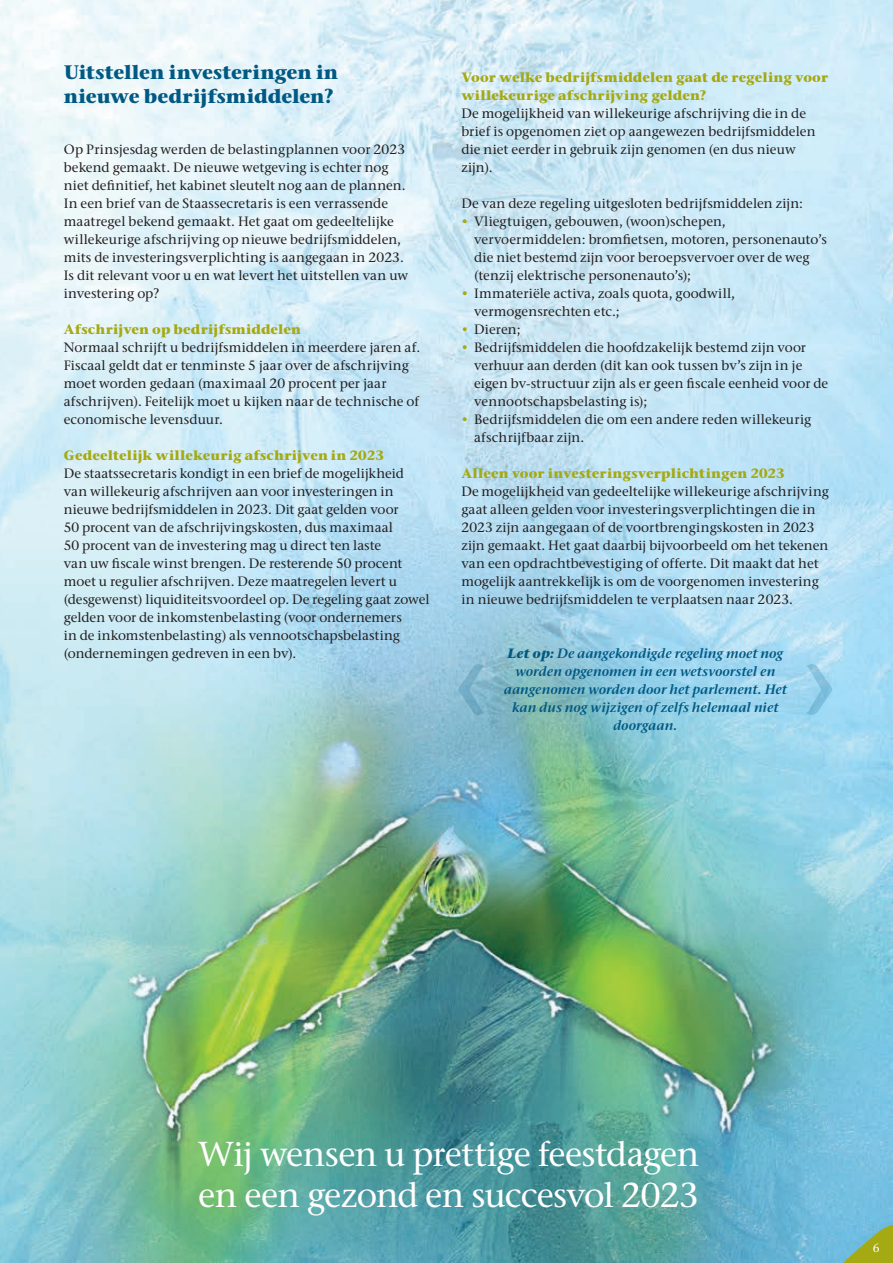
<style>
.page{position:relative;width:893px;height:1263px;background:#fff}
.page>*{position:absolute;margin:0;border:0;box-sizing:border-box;transform-origin:0 0}
.t1{font:500 34.5px/41.4px "ITC Stone Serif";letter-spacing:-.02em;color:#fff}
.t2{font:700 19.5px/23.4px "ITC Stone Serif";color:#005983}
.t3{font:500 13.5px/18px "ITC Stone Serif";letter-spacing:.005em;color:#231f20}
.t4{font:700 13.5px/18px "ITC Stone Serif";letter-spacing:.01em;color:#a5a912}
.t5{font:italic 13.5px/18px "ITC Stone Serif Semi";letter-spacing:.005em;color:#005983;text-align:center}
.t6{font:500 12px "ITC Stone Serif";color:#fff}
.s1{color:#a5a912}
.s2{font-family:"ITC Stone Serif";font-weight:700}
</style>
<div class="page">
<img style="left:0;top:0;width:893px;height:1263px">
<svg style="left:832px;top:1225px;width:61px;height:38px;background:#88b380"></svg>
<svg style="left:458px;top:664px;width:27px;height:51px"></svg>
<svg style="left:806px;top:664px;width:26px;height:51px"></svg>
<h2 class="t2" style="left:64px;top:60px;width:276px">Uitstellen investeringen in nieuwe bedrijfsmiddelen?</h2>
<p class="t3" style="left:64px;top:140px;width:346px">Op Prinsjesdag werden de belastingplannen voor 2023 bekend gemaakt. De nieuwe wetgeving is echter nog niet definitief, het kabinet sleutelt nog aan de plannen.<br>In een brief van de Staassecretaris is een verrassende maatregel bekend gemaakt. Het gaat om gedeeltelijke willekeurige afschrijving op nieuwe bedrijfsmiddelen, mits de investeringsverplichting is aangegaan in 2023.<br>Is dit relevant voor u en wat levert het uitstellen van uw investering op?</p>
<p class="t4" style="left:64px;top:320px;width:239px">Afschrijven op bedrijfsmiddelen</p>
<p class="t3" style="left:64px;top:338px;width:358px">Normaal schrijft u bedrijfsmiddelen in meerdere jaren af.<br>Fiscaal geldt dat er tenminste 5 jaar over de afschrijving moet worden gedaan (maximaal 20 procent per jaar afschrijven). Feitelijk moet u kijken naar de technische of economische levensduur.</p>
<p class="t4" style="left:64px;top:446px;width:322px">Gedeeltelijk willekeurig afschrijven in 2023</p>
<p class="t3" style="left:64px;top:464px;width:367px">De staatssecretaris kondigt in een brief de mogelijkheid van willekeurig afschrijven aan voor investeringen in nieuwe bedrijfsmiddelen in 2023. Dit gaat gelden voor<br>50 procent van de afschrijvingskosten, dus maximaal<br>50 procent van de investering mag u direct ten laste<br>van uw fiscale winst brengen. De resterende 50 procent moet u regulier afschrijven. Deze maatregelen levert u (desgewenst) liquiditeitsvoordeel op. De regeling gaat zowel gelden voor de inkomstenbelasting (voor ondernemers<br>in de inkomstenbelasting) als vennootschapsbelasting (ondernemingen gedreven in een bv).</p>
<p class="t4" style="left:461px;top:68px;width:368px">Voor welke bedrijfsmiddelen gaat de regeling voor willekeurige afschrijving gelden?</p>
<p class="t3" style="left:461px;top:104px;width:356px">De mogelijkheid van willekeurige afschrijving die in de brief is opgenomen ziet op aangewezen bedrijfsmiddelen die niet eerder in gebruik zijn genomen (en dus nieuw zijn).</p>
<p class="t3" style="left:461px;top:194px;width:343px">De van deze regeling uitgesloten bedrijfsmiddelen zijn:</p>
<p class="t3" style="left:474px;top:212px;width:354px;text-indent:-13px"><span class="s1">•</span> Vliegtuigen, gebouwen, (woon)schepen, vervoermiddelen: bromfietsen, motoren, personenauto’s die niet bestemd zijn voor beroepsvervoer over de weg (tenzij elektrische personenauto’s);</p>
<p class="t3" style="left:474px;top:284px;width:262px;text-indent:-13px"><span class="s1">•</span> Immateriële activa, zoals quota, goodwill, vermogensrechten etc.;</p>
<p class="t3" style="left:461px;top:320px;width:61px"><span class="s1">•</span> Dieren;</p>
<p class="t3" style="left:474px;top:338px;width:356px;text-indent:-13px"><span class="s1">•</span> Bedrijfsmiddelen die hoofdzakelijk bestemd zijn voor verhuur aan derden (dit kan ook tussen bv’s zijn in je eigen bv-structuur zijn als er geen fiscale eenheid voor de vennootschapsbelasting is);</p>
<p class="t3" style="left:474px;top:410px;width:339px;text-indent:-13px"><span class="s1">•</span> Bedrijfsmiddelen die om een andere reden willekeurig afschrijfbaar zijn.</p>
<p class="t4" style="left:461px;top:464px;width:325px">Alleen voor investeringsverplichtingen 2023</p>
<p class="t3" style="left:461px;top:482px;width:369px">De mogelijkheid van gedeeltelijke willekeurige afschrijving gaat alleen gelden voor investeringsverplichtingen die in 2023 zijn aangegaan of de voortbrengingskosten in 2023 zijn gemaakt. Het gaat daarbij bijvoorbeeld om het tekenen van een opdrachtbevestiging of offerte. Dit maakt dat het mogelijk aantrekkelijk is om de voorgenomen investering in nieuwe bedrijfsmiddelen te verplaatsen naar 2023.</p>
<p class="t5" style="left:504px;top:644px;width:285px"><span class="s2">Let op:</span> De aangekondigde regeling moet nog worden opgenomen in een wetsvoorstel en aangenomen worden door het parlement. Het kan dus nog wijzigen of zelfs helemaal niet doorgaan.</p>
<h1 class="t1" style="left:198px;top:1132px;width:503px">Wij wensen u prettige feestdagen en een gezond en succesvol 2023</h1>
<p class="t6" style="left:873px;top:1240px;width:8px">6</p>
</div>
